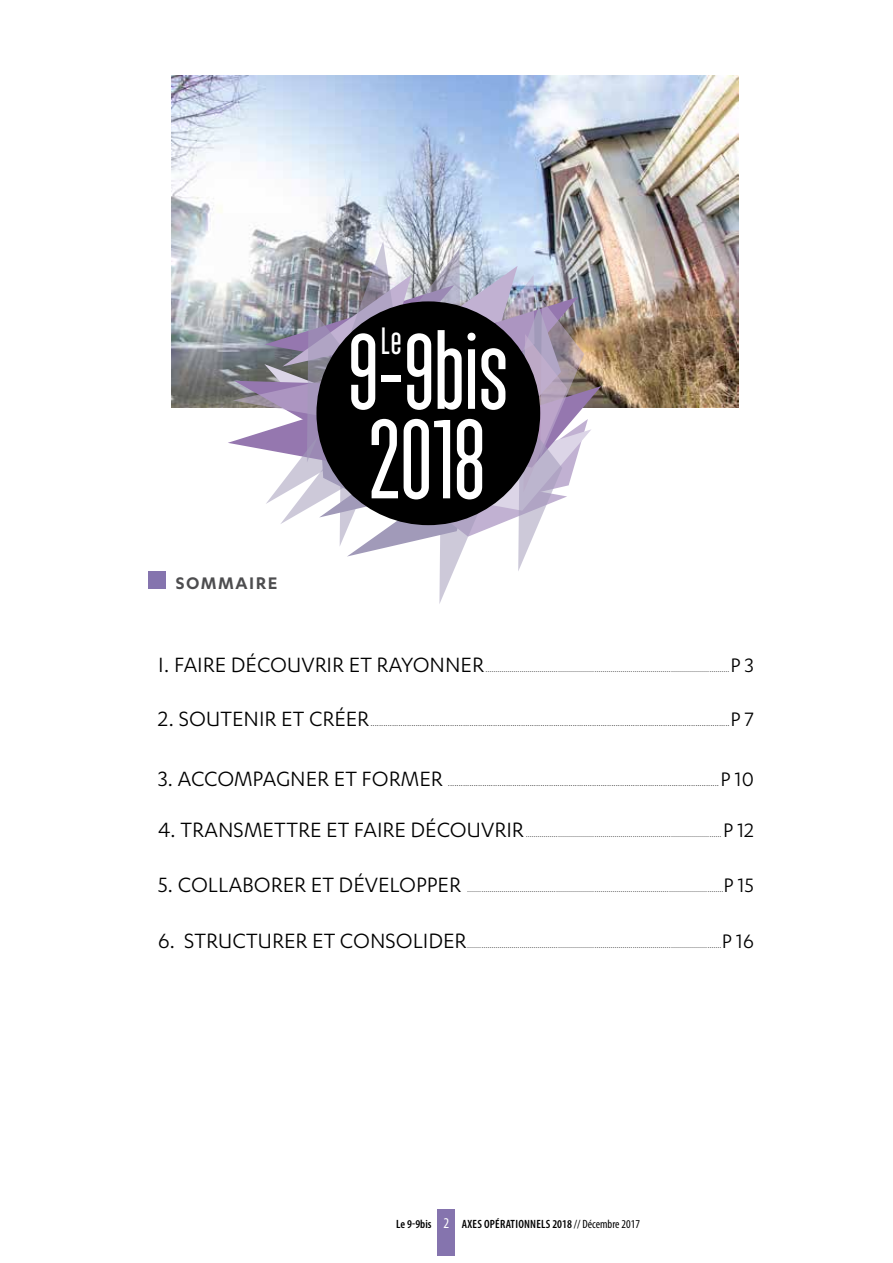
<style>
.page{position:relative;width:893px;height:1263px;background:#fff}
.page>*{position:absolute;margin:0;border:0;box-sizing:border-box;transform-origin:0 0}
.t1{font:500 111.9px "Monopol";color:#fff}
.t2{font:500 106.35px "Monopol";color:#fff}
.t3{font:500 37.95px "Monopol";color:#fff}
.t4{font:24px "Karbon";color:#000}
.t5{font:22.5px "Karbon";color:#000}
.t6{font:600 19.5px "Karbon";letter-spacing:.075em;color:#4d4d4f}
.t7{font:condensed 15px "Myriad Pro";color:#fff}
.t8{font:600 condensed 12px "Myriad Pro";letter-spacing:.02em;color:#000}
.t9{font:9px "Karbon";color:#000}
.t10{font:8.4px "Karbon";color:#000}
.s1{font-weight:400}
</style>
<div class="page">
<div style="left:438px;top:1209px;width:17px;height:46px;background:#8574ae"></div>
<div style="left:149px;top:572px;width:17px;height:17px;background:#8574ae"></div>
<img style="left:171px;top:75px;width:568px;height:332px">
<img style="left:228px;top:225px;width:373px;height:379px">
<div style="left:316px;top:301px;width:224px;height:224px;background:#000;border-radius:50%"></div>
<h3 class="t3" style="left:381px;top:321px;width:22px">Le</h3>
<h2 class="t2" style="left:348px;top:315px;width:162px">9-9bis</h2>
<h3 class="t6" style="left:176px;top:572px;width:103px">SOMMAIRE</h3>
<h1 class="t1" style="left:368px;top:400px;width:119px">2018</h1>
<h3 class="t4" style="left:158px;top:651px;width:327px">I. FAIRE DÉCOUVRIR ET RAYONNER</h3>
<h3 class="t5" style="left:731px;top:653px;width:25px">P 3</h3>
<p class="t10" style="left:485px;top:665px;width:246px">.........................................................................................................................</p>
<h3 class="t4" style="left:158px;top:706px;width:45px">2. SOUTENIR</h3>
<h3 class="t4" style="left:281px;top:706px;width:41px">ET CRÉER</h3>
<h3 class="t5" style="left:730px;top:707px;width:25px">P 7</h3>
<p class="t9" style="left:370px;top:719px;width:361px">.......................................................................................................................................................................</p>
<h3 class="t4" style="left:158px;top:766px;width:286px">3. ACCOMPAGNER ET FORMER</h3>
<h3 class="t5" style="left:720px;top:767px;width:35px">P 10</h3>
<p class="t9" style="left:448px;top:779px;width:273px">..............................................................................................................................</p>
<h3 class="t4" style="left:158px;top:816px;width:367px">4. TRANSMETTRE ET FAIRE DÉCOUVRIR</h3>
<h3 class="t5" style="left:723px;top:817px;width:32px">P 12</h3>
<p class="t10" style="left:526px;top:829px;width:197px">.................................................................................................</p>
<h3 class="t4" style="left:158px;top:872px;width:304px">5. COLLABORER ET DÉVELOPPER</h3>
<h3 class="t5" style="left:724px;top:873px;width:32px">P 15</h3>
<p class="t10" style="left:467px;top:885px;width:258px">...............................................................................................................................</p>
<h3 class="t4" style="left:158px;top:928px;width:310px">6. STRUCTURER ET CONSOLIDER</h3>
<h3 class="t5" style="left:722px;top:929px;width:34px">P 16</h3>
<p class="t10" style="left:467px;top:941px;width:256px">..............................................................................................................................</p>
<h3 class="t7" style="left:444px;top:1213px;width:7px">2</h3>
<h3 class="t8" style="left:396px;top:1216px;width:37px">LE 9-9BIS</h3>
<h3 class="t8" style="left:462px;top:1216px;width:179px">AXES OPÉRATIONNELS 2018 <span class="s1">// Décembre 2017</span></h3>
</div>
